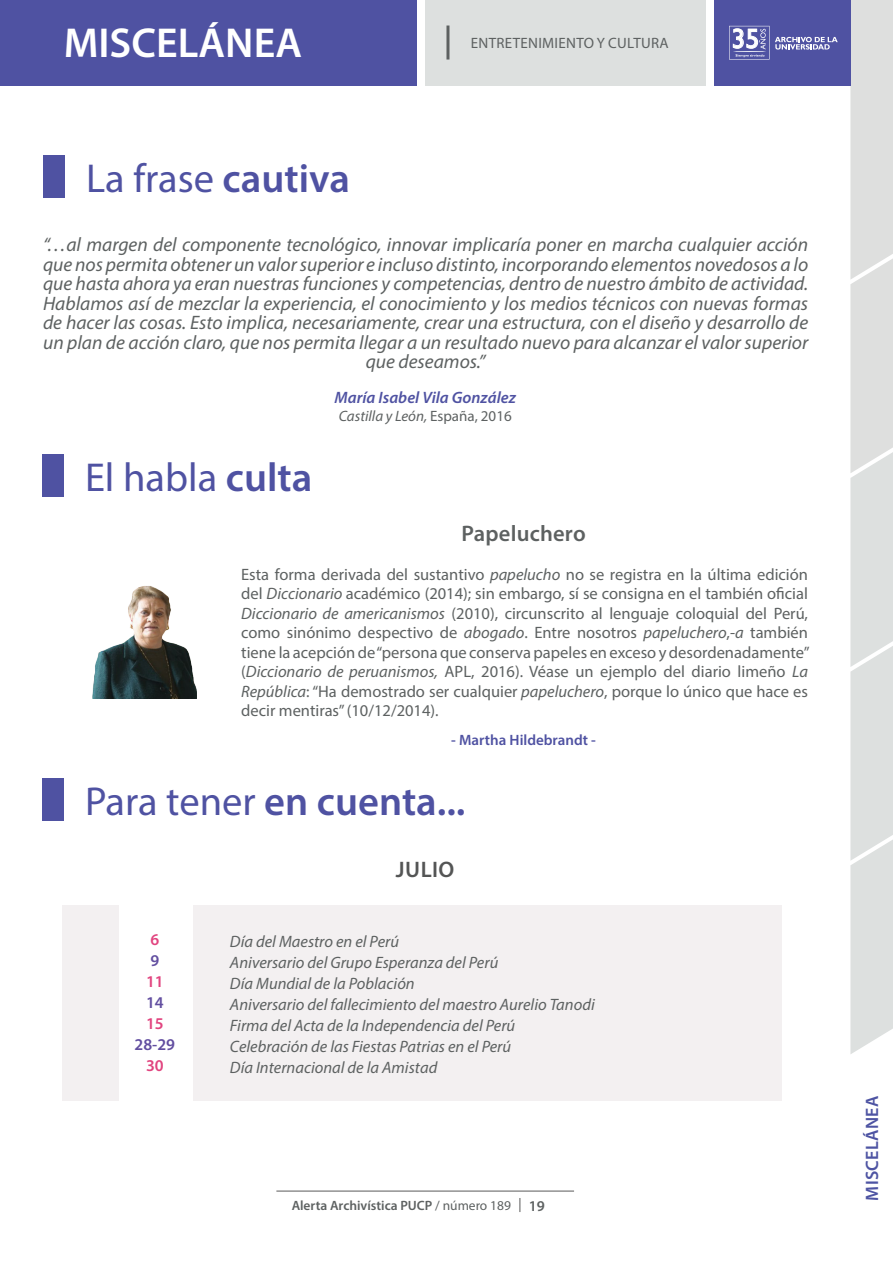
<style>
.page{position:relative;width:893px;height:1263px;background:#fff}
.page>*{position:absolute;margin:0;border:0;box-sizing:border-box;transform-origin:0 0}
.t1{font:600 42px "Myriad Pro";color:#fff}
.t2{font:40.5px "Myriad Pro";color:#4f52a2}
.t3{font:600 40.5px "Myriad Pro";color:#4f52a2}
.t4{font:27.75px "Gill Sans";color:#fff}
.t5{font:600 22.5px "Myriad Pro";letter-spacing:.01em;color:#5d6161}
.t6{font:600 22.5px "Myriad Pro";letter-spacing:.02em;color:#545555}
.t7{font:italic 19.5px/19.5px "Myriad Pro";color:#5d6161;text-align:center}
.t8{font:600 18px "Myriad Pro";letter-spacing:.015em;color:#4e54a3}
.t9{font:16.5px/19.5px "Myriad Pro";color:#5d6161;text-align:justify}
.t10{font:italic 16.5px "Myriad Pro";color:#5d6161}
.t11{font:italic 600 16.5px "Myriad Pro";color:#4f52a2}
.t12{font:600 16.5px "Myriad Pro";color:#624ea0}
.t13{font:600 16.5px "Myriad Pro";color:#e1447f}
.t14{font:italic 15px "Myriad Pro";color:#5d6161}
.t15{font:15px "Myriad Pro";letter-spacing:.02em;color:#5d6161}
.t16{font:600 15px "Myriad Pro";color:#4f52a2}
.t17{font:600 13.5px "Myriad Pro";color:#5d6161}
.s1{font-weight:600}
.s2{font-style:normal}
.s3{font-style:italic}
.s4{font-weight:400}
.s5{font-size:15px}
</style>
<div class="page">
<hr style="left:276px;top:1191px;width:298px;height:1px;background:#5a5959">
<svg style="left:519px;top:1198px;width:1px;height:14px"></svg>
<div style="left:850px;top:0;width:43px;height:1054px;background:#dde0df"></div>
<div style="left:425px;top:0;width:281px;height:85px;background:#dde0df"></div>
<div style="left:0;top:0;width:417px;height:85px;background:#4f52a2"></div>
<div style="left:714px;top:0;width:136px;height:85px;background:#4f52a2"></div>
<hr style="left:446px;top:26px;width:3px;height:34px;background:#5d6161">
<div style="left:44px;top:155px;width:21px;height:43px;background:#4f52a2"></div>
<div style="left:43px;top:778px;width:21px;height:43px;background:#4f52a2"></div>
<div style="left:43px;top:454px;width:21px;height:43px;background:#4f52a2"></div>
<img style="left:92px;top:586px;width:105px;height:113px">
<svg style="left:729px;top:25px;width:109px;height:35px"></svg>
<div style="left:193px;top:905px;width:589px;height:196px;background:#f3f0f1"></div>
<div style="left:62px;top:905px;width:56px;height:196px;background:#f3f0f1"></div>
<p class="t1" style="left:64px;top:16px;width:240px">MISCELÁNEA</p>
<p class="t2" style="left:86px;top:153px;width:265px">La frase <span class="s1">cautiva</span></p>
<p class="t15" style="left:471px;top:34px;width:199px">ENTRETENIMIENTO Y CULTURA</p>
<h3 class="t4" style="left:732px;top:23px;width:29px">35</h3>
<p class="t7" style="left:43px;top:235px;width:767px">“…al margen del componente tecnológico, innovar implicaría poner en marcha cualquier acción que nos permita obtener un valor superior e incluso distinto, incorporando elementos novedosos a lo que hasta ahora ya eran nuestras funciones y competencias, dentro de nuestro ámbito de actividad.<br>Hablamos así de mezclar la experiencia, el conocimiento y los medios técnicos con nuevas formas de hacer las cosas. Esto implica, necesariamente, crear una estructura, con el diseño y desarrollo de un plan de acción claro, que nos permita llegar a un resultado nuevo para alcanzar el valor superior que deseamos.”</p>
<p class="t2" style="left:85px;top:452px;width:229px">El habla <span class="s1">culta</span></p>
<p class="t11" style="left:335px;top:387px;width:183px">María Isabel Vila González</p>
<p class="t14" style="left:339px;top:406px;width:175px">Castilla y León, <span class="s2">España, 2016</span></p>
<p class="t5" style="left:461px;top:519px;width:126px">Papeluchero</p>
<p class="t9" style="left:241px;top:564px;width:570px">Esta forma derivada del sustantivo <span class="s3">papelucho</span> no se registra en la última edición del <span class="s3">Diccionario</span> académico (2014); sin embargo, sí se consigna en el también oficial <span class="s3">Diccionario de americanismos</span> (2010), circunscrito al lenguaje coloquial del Perú, como sinónimo despectivo de <span class="s3">abogado</span>. Entre nosotros <span class="s3">papeluchero</span>,-<span class="s3">a</span> también tiene la acepción de “persona que conserva papeles en exceso y desordenadamente” (<span class="s3">Diccionario de peruanismos,</span> APL, 2016). Véase un ejemplo del diario limeño <span class="s3">La República</span>: “Ha demostrado ser cualquier <span class="s3">papeluchero</span>, porque lo único que hace es decir mentiras” (10/12/2014).</p>
<p class="t16" style="left:451px;top:730px;width:146px">- Martha Hildebrandt -</p>
<p class="t3" style="left:85px;top:776px;width:382px"><span class="s4">Para tener</span> en cuenta...</p>
<p class="t13" style="left:150px;top:929px;width:10px">6</p>
<p class="t12" style="left:150px;top:950px;width:10px">9</p>
<p class="t13" style="left:146px;top:971px;width:19px">11</p>
<p class="t12" style="left:146px;top:992px;width:19px">14</p>
<p class="t13" style="left:146px;top:1013px;width:19px">15</p>
<p class="t12" style="left:135px;top:1034px;width:42px">28-29</p>
<p class="t13" style="left:146px;top:1055px;width:19px">30</p>
<p class="t6" style="left:396px;top:855px;width:60px">JULIO</p>
<p class="t10" style="left:230px;top:931px;width:171px">Día del Maestro en el Perú</p>
<p class="t10" style="left:230px;top:952px;width:270px">Aniversario del Grupo Esperanza del Perú</p>
<p class="t10" style="left:230px;top:973px;width:186px">Día Mundial de la Población</p>
<p class="t10" style="left:230px;top:994px;width:366px">Aniversario del fallecimiento del maestro Aurelio Tanodi</p>
<p class="t10" style="left:230px;top:1015px;width:287px">Firma del Acta de la Independencia del Perú</p>
<p class="t10" style="left:230px;top:1036px;width:283px">Celebración de las Fiestas Patrias en el Perú</p>
<p class="t10" style="left:230px;top:1057px;width:209px">Día Internacional de la Amistad</p>
<p class="t17" style="left:292px;top:1197px;width:255px">Alerta Archivística PUCP <span class="s4">/ número 189</span> <span class="s5">19</span></p>
<p class="t8" style="left:860px;top:1200px;width:106px;rotate:-90deg">MISCELÁNEA</p>
</div>
